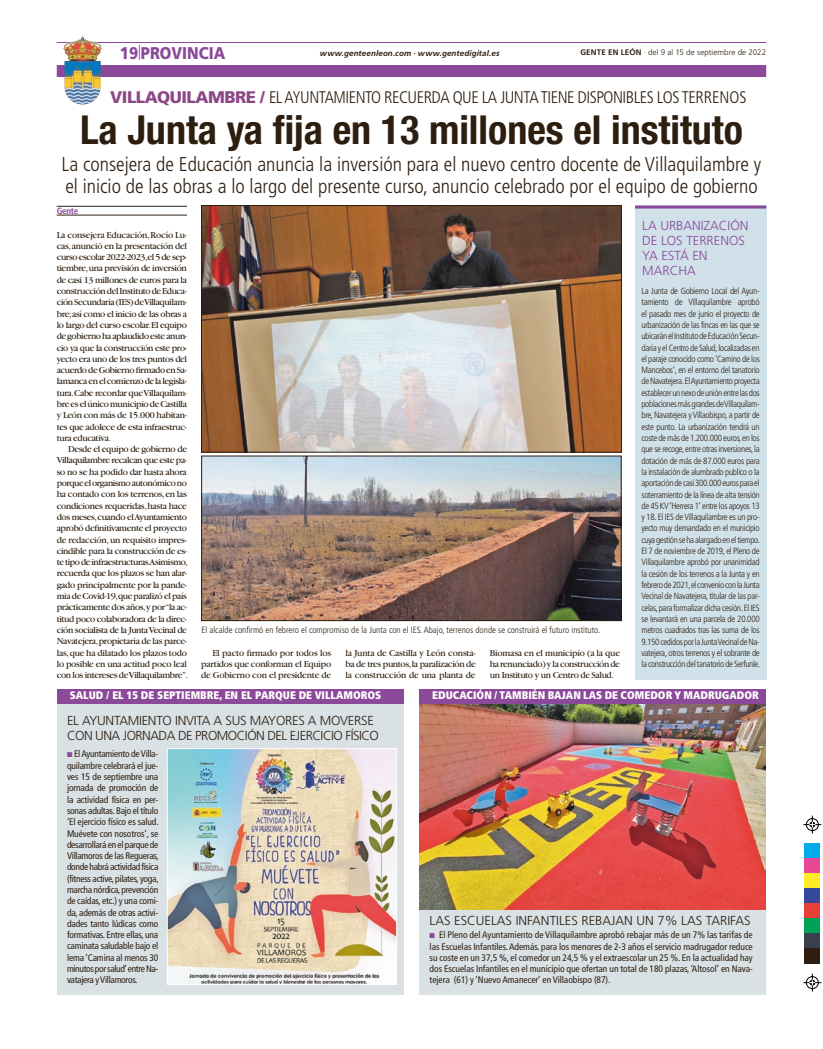
<style>
.page{position:relative;width:823px;height:1049px;background:#fff}
.page>*{position:absolute;margin:0;border:0;box-sizing:border-box;transform-origin:0 0}
.t1{font:700 condensed 40px "Helvetica Neue LT Std";color:#2d1e10}
.t2{font:300 condensed 20px/22px "Frutiger LT Std";color:#2d1e10}
.t3{font:900 17px "Frutiger LT Std";color:#8b4999;scale:.88 1}
.t4{font:300 condensed 16.8px "Frutiger";letter-spacing:-.03em;color:#2d1e10}
.t5{font:300 13px/15px "Frutiger LT Std";letter-spacing:-.04em;color:#2d1e10}
.t6{font:300 13px "Frutiger LT Std";color:#2d1e10}
.t7{font:300 13px/15px "Frutiger LT Std";color:#8b4999}
.t8{font:900 condensed 11px "Frutiger LT Std";color:#fff}
.t9{font:9.5px/11.3px "Garamond";letter-spacing:-.035em;color:#2d1e10;text-align:justify}
.t10{font:condensed 9.5px/11.3px "Frutiger LT Std";letter-spacing:-.015em;color:#2d1e10;text-align:justify}
.t11{font:300 condensed 9px/11.3px "Frutiger LT Std";color:#2d1e10;text-align:justify}
.t12{font:700 condensed 9px "Frutiger LT Std";letter-spacing:-.03em;color:#8b4999}
.t13{font:italic 700 8px "Frutiger LT Std";letter-spacing:.015em;color:#2d1e10}
.t14{font:300 8px "Frutiger LT Std";letter-spacing:.005em;color:#2d1e10}
.s1{font-weight:700}
.s2{font-weight:900;font-stretch:normal;color:#8b4885}
.s3{color:#8b4999}
</style>
<div class="page">
<svg style="left:803px;top:815px;width:17px;height:19px"></svg>
<svg style="left:803px;top:973px;width:17px;height:18px"></svg>
<div style="left:804px;top:844px;width:15px;height:15px;background:#00abe7"></div>
<div style="left:804px;top:859px;width:15px;height:15px;background:#e74795"></div>
<div style="left:804px;top:874px;width:15px;height:15px;background:#ffeb27"></div>
<div style="left:804px;top:889px;width:15px;height:15px;background:#36489b"></div>
<div style="left:804px;top:904px;width:15px;height:15px;background:#e83f39"></div>
<div style="left:804px;top:919px;width:15px;height:15px;background:#00a159"></div>
<div style="left:804px;top:934px;width:15px;height:15px;background:#3a414c"></div>
<div style="left:804px;top:949px;width:15px;height:15px;background:#2d1e10"></div>
<hr style="left:57px;top:42px;width:708px;height:1px;background:#8b4999">
<div style="left:57px;top:65px;width:708px;height:12px;background:#8b4999"></div>
<img style="left:63px;top:37px;width:19px;height:61px">
<hr style="left:57px;top:206px;width:130px;height:1px;background:#2d1e10">
<hr style="left:57px;top:215px;width:130px;height:1px;background:#2d1e10">
<img style="left:203px;top:208px;width:416px;height:242px">
<div style="left:201px;top:206px;width:420px;height:246px;border:1px solid #2d1e10"></div>
<img style="left:203px;top:458px;width:416px;height:161px">
<div style="left:201px;top:456px;width:420px;height:165px;border:1px solid #2d1e10"></div>
<div style="left:419px;top:698px;width:346px;height:297px;background:#d9e1e5"></div>
<img style="left:419px;top:703px;width:346px;height:207px">
<div style="left:419px;top:689px;width:346px;height:14px;background:#8b4999"></div>
<div style="left:57px;top:698px;width:346px;height:297px;background:#d9e1e5"></div>
<img style="left:169px;top:750px;width:225px;height:232px">
<div style="left:167px;top:748px;width:229px;height:236px;border:1px solid #fff"></div>
<div style="left:57px;top:689px;width:346px;height:14px;background:#8b4999"></div>
<div style="left:634px;top:206px;width:131px;height:474px;background:#d0e1ea"></div>
<hr style="left:634px;top:206px;width:131px;height:3px;background:#8b4999">
<h3 class="t3" style="left:120px;top:43px;width:121px">19<sup>|</sup>PROVINCIA</h3>
<p class="t13" style="left:320px;top:49px;width:181px">www.genteenleon.com · www.gentedigital.es</p>
<p class="t14" style="left:580px;top:48px;width:187px"><span class="s1">GENTE EN LEÓN</span> · del 9 al 15 de septiembre de 2022</p>
<h3 class="t4" style="left:110px;top:87px;width:637px"><span class="s2">VILLAQUILAMBRE /</span> EL AYUNTAMIENTO RECUERDA QUE LA JUNTA TIENE DISPONIBLES LOS TERRENOS</h3>
<h1 class="t1" style="left:80px;top:105px;width:664px">La Junta ya fija en 13 millones el instituto</h1>
<h2 class="t2" style="left:62px;top:153px;width:700px">La consejera de Educación anuncia la inversión para el nuevo centro docente de Villaquilambre y el inicio de las obras a lo largo del presente curso, anuncio celebrado por el equipo de gobierno</h2>
<p class="t12" style="left:57px;top:205px;width:23px">Gente</p>
<p class="t9" style="left:57px;top:229px;width:132px">La consejera Educación, Rocío Lu&shy;cas, anunció en la presentación del curso escolar 2022-2023,el 5 de sep&shy;tiembre,una previsión de inversión de casi 13 millones de euros para la construcción del Instituto de Educa&shy;ción Secundaria (IES) de Villaquilam&shy;bre;así como el inicio de las obras a lo largo del curso escolar.El equipo de gobierno ha aplaudido este anun&shy;cio ya que la construcción este pro&shy;yecto era uno de los tres puntos del acuerdo de Gobierno firmado en Sa&shy;lamanca en el comienzo de la legisla&shy;tura.Cabe recordar que Villaquilam&shy;bre es el único municipio de Castilla y León con más de 15.000 habitan&shy;tes que adolece de esta infraestruc&shy;tura educativa.</p>
<p class="t9" style="left:57px;top:444px;width:133px;text-align:left;text-indent:11px">Desde el equipo de gobierno de Villaquilambre recalcan que este pa&shy;so no se ha podido dar hasta ahora porque el organismo autonómico no ha contado con los terrenos, en las condiciones requeridas,hasta hace dos meses,cuando el Ayuntamiento aprobó definitivamente el proyecto de redacción, un requisito impres&shy;cindible para la construcción de es&shy;te tipo de infraestructuras.Asimismo, recuerda que los plazos se han alar&shy;gado principalmente por la pande&shy;mia de Covid-19,que paralizó el país prácticamente dos años,y por “la ac&shy;titud poco colaboradora de la direc&shy;ción socialista de la Junta Vecinal de Navatejera,propietaria de las parce&shy;las, que ha dilatado los plazos todo lo posible en una actitud poco leal con los intereses de Villaquilambre”.</p>
<p class="t11" style="left:201px;top:624px;width:400px">El alcalde confirmó en febrero el compromiso de la Junta con el IES. Abajo, terrenos donde se construirá el futuro instituto.</p>
<p class="t9" style="left:201px;top:647px;width:132px;text-indent:11px">El pacto firmado por todos los partidos que conforman el Equipo de Gobierno con el presidente de</p>
<p class="t9" style="left:345px;top:647px;width:132px">la Junta de Castilla y León consta&shy;ba de tres puntos,la paralización de la construcción de una planta de</p>
<p class="t9" style="left:489px;top:647px;width:131px">Biomasa en el municipio (a la que ha renunciado) y la construcción de un Instituto y un Centro de Salud.</p>
<h3 class="t7" style="left:642px;top:218px;width:108px">LA URBANIZACIÓN<br>DE LOS TERRENOS<br>YA ESTÁ EN<br>MARCHA</h3>
<p class="t11" style="left:641px;top:285px;width:120px">La Junta de Gobierno Local del Ayun&shy;tamiento de Villaquilambre aprobó el pasado mes de junio el proyecto de urbanización de las fincas en las que se ubicarán el Instituto de Educación Secun&shy;daria y el Centro de Salud, localizadas en el paraje conocido como ‘Camino de los Mancebos’, en el entorno del tanatorio de Navatejera. El Ayuntamiento proyecta establecer un nexo de unión entre las dos poblaciones más grandes de Villaquilam&shy;bre, Navatejera y Villaobispo, a partir de este punto. La urbanización tendrá un coste de más de 1.200.000 euros, en los que se recoge, entre otras inversiones, la dotación de más de 87.000 euros para la instalación de alumbrado publico o la aportación de casi 300.000 euros para el soterramiento de la línea de alta tensión de 45 KV ‘Herrera 1’ entre los apoyos 13 y 18. El IES de Villaquilambre es un pro&shy;yecto muy demandado en el municipio cuya gestión se ha alargado en el tiempo.<br>El 7 de noviembre de 2019, el Pleno de Villaquilambre aprobó por unanimidad la cesión de los terrenos a la Junta y en febrero de 2021, el convenio con la Junta Vecinal de Navatejera, titular de las par&shy;celas, para formalizar dicha cesión. El IES se levantará en una parcela de 20.000 metros cuadrados tras las suma de los 9.150 cedidos por la Junta Vecinal de Na&shy;vatejera, otros terrenos y el sobrante de la construcción del tanatorio de Serfunle.</p>
<p class="t8" style="left:70px;top:689px;width:313px">SALUD / EL 15 DE SEPTIEMBRE, EN EL PARQUE DE VILLAMOROS</p>
<h3 class="t5" style="left:67px;top:713px;width:313px">EL AYUNTAMIENTO INVITA A SUS MAYORES A MOVERSE<br>CON UNA JORNADA DE PROMOCIÓN DEL EJERCICIO FÍSICO</h3>
<p class="t10" style="left:67px;top:748px;width:93px"><span class="s3">■</span> El Ayuntamiento de Villa&shy;quilambre celebrará el jue&shy;ves 15 de septiembre una jornada de promoción de la actividad física en per&shy;sonas adultas. Bajo el título ‘El ejercicio físico es salud.<br>Muévete con nosotros’, se desarrollará en el parque de Villamoros de las Regueras, donde habrá actividad física (fitness active, pilates, yoga, marcha nórdica, prevención de caídas, etc.) y una comi&shy;da, además de otras activi&shy;dades tanto lúdicas como formativas. Entre ellas, una caminata saludable bajo el lema ‘Camina al menos 30 minutos por salud’ entre Na&shy;vatajera y Villamoros.</p>
<p class="t8" style="left:432px;top:689px;width:328px">EDUCACIÓN / TAMBIÉN BAJAN LAS DE COMEDOR Y MADRUGADOR</p>
<h3 class="t6" style="left:429px;top:913px;width:322px">LAS ESCUELAS INFANTILES REBAJAN UN 7% LAS TARIFAS</h3>
<p class="t10" style="left:429px;top:929px;width:324px"><span class="s3">■</span> El Pleno del Ayuntamiento de Villaquilambre aprobó rebajar más de un 7% las tarifas de las Escuelas Infantiles. Además. para los menores de 2-3 años el servicio madrugador reduce su coste en un 37,5 %, el comedor un 24,5 % y el extraescolar un 25 %. En la actualidad hay dos Escuelas Infantiles en el municipio que ofertan un total de 180 plazas, ‘Altosol’ en Nava&shy;tejera (61) y ‘Nuevo Amanecer’ en Villaobispo (87).</p>
</div>
